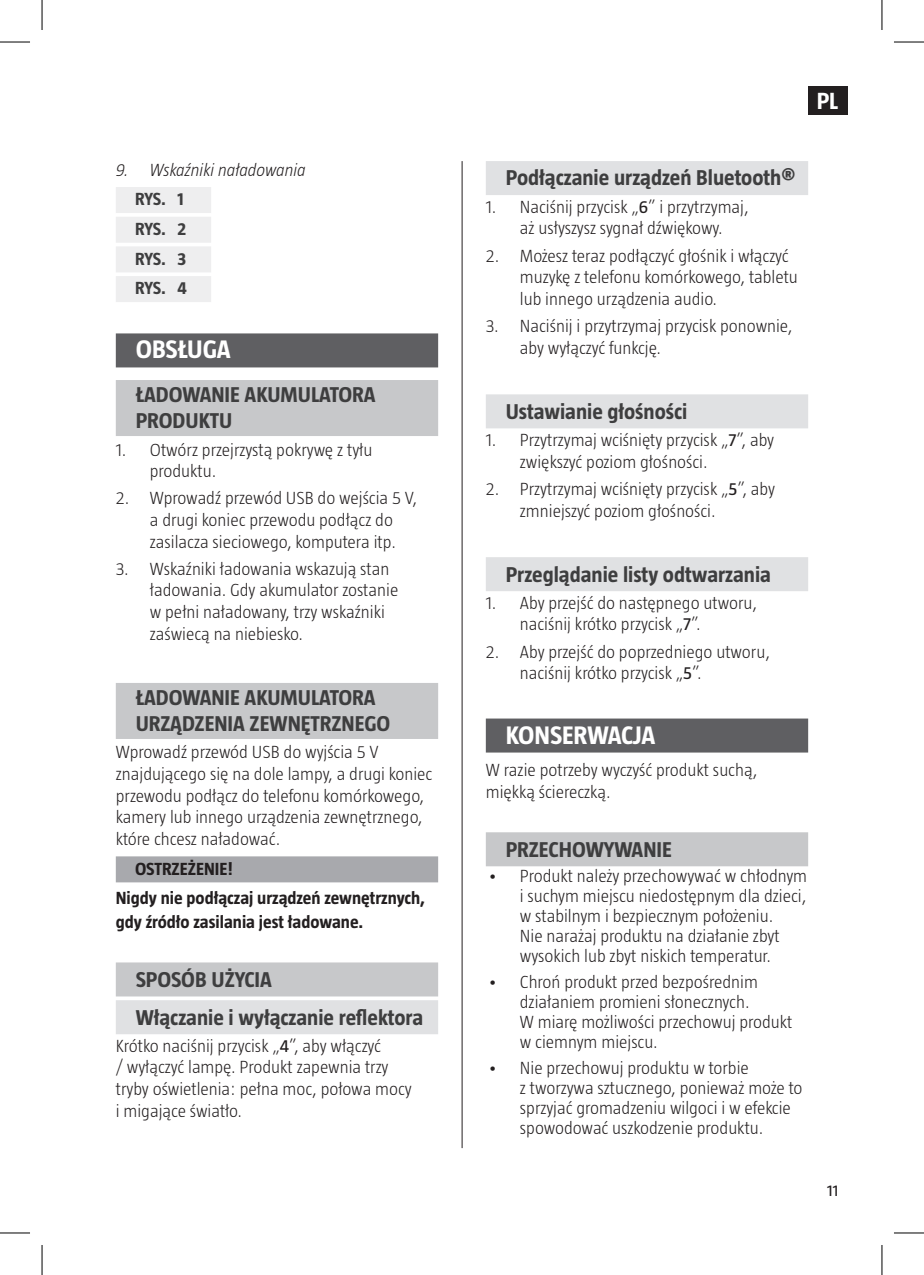
<style>
.page{position:relative;width:924px;height:1275px;background:#fff}
.page>*{position:absolute;margin:0;border:0;box-sizing:border-box;transform-origin:0 0}
.t1{font:700 26px "Taz";letter-spacing:-.005em;color:#fff}
.t2{font:700 24px "Taz";color:#fff}
.t3{font:700 22px/26.4px "Taz";color:#3e3e3f}
.t4{font:300 18px/21.6px "Taz";color:#231f20}
.t5{font:700 18px/29.6px "Taz";color:#231f20}
.t6{font:italic 300 18px "Taz";color:#231f20}
.t7{font:700 18px/29.6px "Taz";letter-spacing:-.02em;color:#3e3e3f}
.t8{font:16px "Taz";color:#231f20}
.s1{font-weight:400}
</style>
<div class="page">
<div style="left:807px;top:86px;width:39px;height:28px;background:#231f20"></div>
<hr style="left:461px;top:161px;width:1px;height:987px;background:#231f20">
<div style="left:116px;top:187px;width:95px;height:26px;background:#eeeeef"></div>
<div style="left:116px;top:217px;width:95px;height:26px;background:#eeeeef"></div>
<div style="left:116px;top:246px;width:95px;height:26px;background:#eeeeef"></div>
<div style="left:116px;top:276px;width:95px;height:26px;background:#eeeeef"></div>
<div style="left:116px;top:333px;width:322px;height:34px;background:#5f5f62"></div>
<div style="left:116px;top:380px;width:322px;height:56px;background:#c7c8ca"></div>
<div style="left:116px;top:683px;width:322px;height:56px;background:#c7c8ca"></div>
<div style="left:116px;top:856px;width:322px;height:26px;background:#a8a9ad"></div>
<div style="left:116px;top:962px;width:322px;height:34px;background:#c7c8ca"></div>
<div style="left:116px;top:1000px;width:322px;height:34px;background:#e0e1e3"></div>
<div style="left:485px;top:161px;width:322px;height:34px;background:#e0e1e3"></div>
<div style="left:485px;top:394px;width:322px;height:34px;background:#e0e1e3"></div>
<div style="left:485px;top:557px;width:322px;height:34px;background:#e0e1e3"></div>
<div style="left:485px;top:718px;width:322px;height:34px;background:#5f5f62"></div>
<div style="left:485px;top:832px;width:322px;height:34px;background:#c7c8ca"></div>
<hr style="left:0;top:42px;width:30px;height:1px;background:#000">
<hr style="left:893px;top:42px;width:30px;height:1px;background:#000">
<hr style="left:0;top:1232px;width:30px;height:1px;background:#000">
<hr style="left:893px;top:1232px;width:30px;height:1px;background:#000">
<hr style="left:42px;top:0;width:1px;height:30px;background:#000">
<hr style="left:42px;top:1245px;width:1px;height:30px;background:#000">
<hr style="left:881px;top:0;width:1px;height:30px;background:#000">
<hr style="left:881px;top:1245px;width:1px;height:30px;background:#000">
<p class="t6" style="left:116px;top:159px;width:191px">9. Wskaźniki naładowania</p>
<p class="t7" style="left:135px;top:184px;width:53px">RYS. 1<br>RYS. 2<br>RYS. 3<br>RYS. 4</p>
<h1 class="t1" style="left:136px;top:335px;width:96px">OBSŁUGA</h1>
<p class="t3" style="left:136px;top:381px;width:241px">ŁADOWANIE AKUMULATORA<br>PRODUKTU</p>
<p class="t4" style="left:150px;top:438px;width:224px;text-indent:-34px">1. Otwórz przejrzystą pokrywę z tyłu produktu.</p>
<p class="t4" style="left:150px;top:487px;width:268px;text-indent:-34px">2. Wprowadź przewód USB do wejścia 5 V, a drugi koniec przewodu podłącz do zasilacza sieciowego, komputera itp.</p>
<p class="t4" style="left:150px;top:558px;width:250px;text-indent:-34px">3. Wskaźniki ładowania wskazują stan ładowania. Gdy akumulator zostanie w pełni naładowany, trzy wskaźniki zaświecą na niebiesko.</p>
<p class="t3" style="left:136px;top:684px;width:256px">ŁADOWANIE AKUMULATORA<br>URZĄDZENIA ZEWNĘTRZNEGO</p>
<p class="t4" style="left:116px;top:741px;width:318px">Wprowadź przewód USB do wyjścia 5 V znajdującego się na dole lampy, a drugi koniec przewodu podłącz do telefonu komórkowego, kamery lub innego urządzenia zewnętrznego, które chcesz naładować.</p>
<p class="t5" style="left:116px;top:853px;width:311px;text-indent:19px">OSTRZEŻENIE!<br>Nigdy nie podłączaj urządzeń zewnętrznych,</p>
<p class="t5" style="left:116px;top:907px;width:249px">gdy źródło zasilania jest ładowane.</p>
<p class="t3" style="left:136px;top:960px;width:289px;line-height:37.8px">SPOSÓB UŻYCIA<br>Włączanie i wyłączanie reflektora</p>
<p class="t4" style="left:116px;top:1034px;width:297px">Krótko naciśnij przycisk „<span class="s1">4</span>”, aby włączyć<br>/ wyłączyć lampę. Produkt zapewnia trzy tryby oświetlenia: pełna moc, połowa mocy i migające światło.</p>
<h2 class="t2" style="left:816px;top:87px;width:23px">PL</h2>
<p class="t3" style="left:505px;top:165px;width:291px">Podłączanie urządzeń Bluetooth®</p>
<p class="t4" style="left:485px;top:196px;width:264px;text-align:center">1. Naciśnij przycisk „<span class="s1">6</span>” i przytrzymaj, aż usłyszysz sygnał dźwiękowy.</p>
<p class="t4" style="left:519px;top:244px;width:279px;text-indent:-34px">2. Możesz teraz podłączyć głośnik i włączyć muzykę z telefonu komórkowego, tabletu lub innego urządzenia audio.</p>
<p class="t4" style="left:519px;top:315px;width:274px;text-indent:-34px">3. Naciśnij i przytrzymaj przycisk ponownie, aby wyłączyć funkcję.</p>
<p class="t3" style="left:505px;top:398px;width:183px">Ustawianie głośności</p>
<p class="t4" style="left:519px;top:429px;width:256px;text-indent:-34px">1. Przytrzymaj wciśnięty przycisk „<span class="s1">7</span>”, aby zwiększyć poziom głośności.</p>
<p class="t4" style="left:519px;top:478px;width:256px;text-indent:-34px">2. Przytrzymaj wciśnięty przycisk „<span class="s1">5</span>”, aby zmniejszyć poziom głośności.</p>
<p class="t3" style="left:505px;top:560px;width:267px">Przeglądanie listy odtwarzania</p>
<p class="t4" style="left:519px;top:592px;width:239px;text-indent:-34px">1. Aby przejść do następnego utworu, naciśnij krótko przycisk „<span class="s1">7</span>”.</p>
<p class="t4" style="left:519px;top:640px;width:251px;text-indent:-34px">2. Aby przejść do poprzedniego utworu, naciśnij krótko przycisk „<span class="s1">5</span>”.</p>
<h1 class="t1" style="left:505px;top:720px;width:151px">KONSERWACJA</h1>
<p class="t4" style="left:485px;top:759px;width:273px">W razie potrzeby wyczyść produkt suchą, miękką ściereczką.</p>
<p class="t3" style="left:505px;top:835px;width:168px">PRZECHOWYWANIE</p>
<p class="t4" style="left:519px;top:866px;width:288px;line-height:20px;text-indent:-32px">• Produkt należy przechowywać w chłodnym i suchym miejscu niedostępnym dla dzieci, w stabilnym i bezpiecznym położeniu.<br>Nie narażaj produktu na działanie zbyt wysokich lub zbyt niskich temperatur.</p>
<p class="t4" style="left:519px;top:971px;width:274px;line-height:20px;text-indent:-32px">• Chroń produkt przed bezpośrednim działaniem promieni słonecznych.<br>W miarę możliwości przechowuj produkt w ciemnym miejscu.</p>
<p class="t4" style="left:519px;top:1057px;width:284px;line-height:20px;text-indent:-32px">• Nie przechowuj produktu w torbie<br>z tworzywa sztucznego, ponieważ może to sprzyjać gromadzeniu wilgoci i w efekcie spowodować uszkodzenie produktu.</p>
<p class="t8" style="left:826px;top:1181px;width:13px">11</p>
</div>
